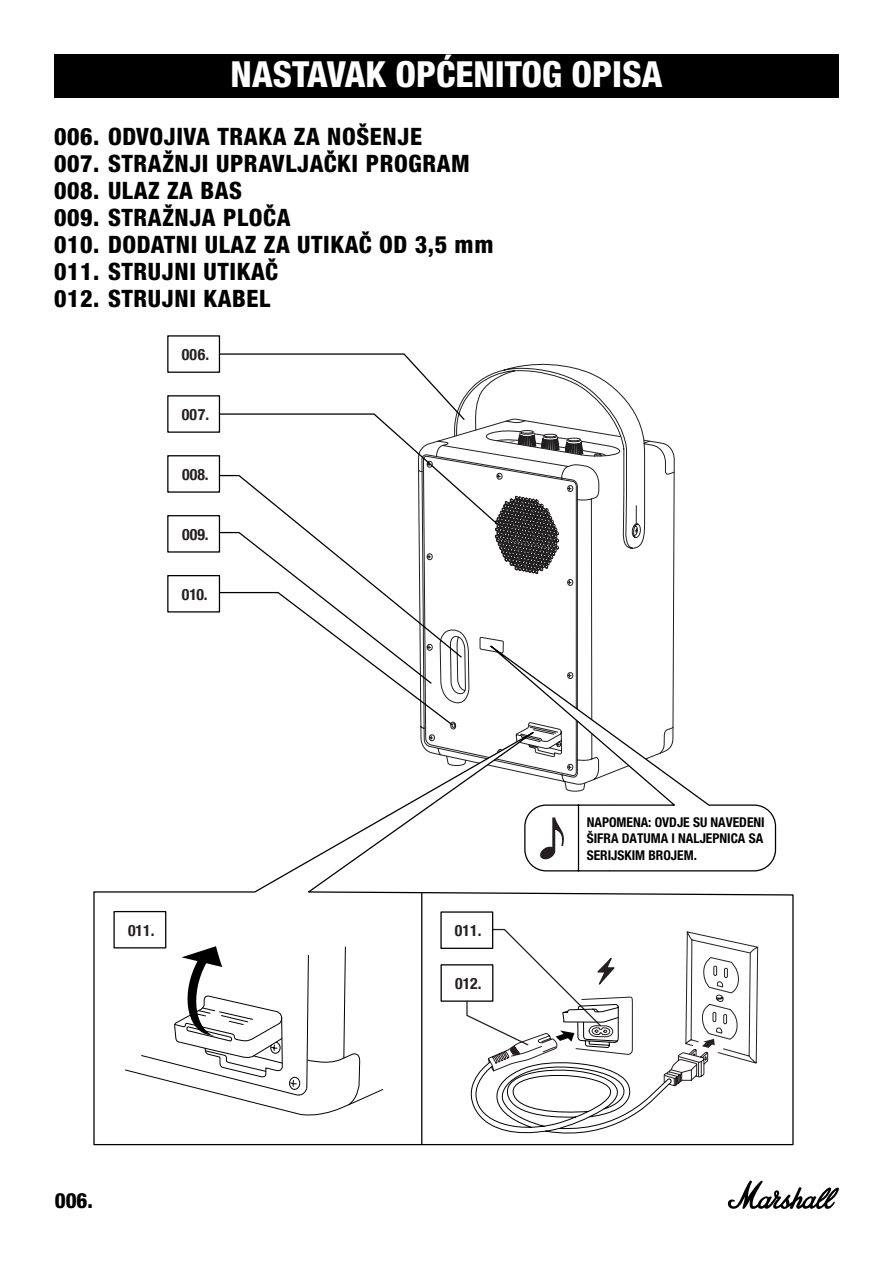
<style>
.page{position:relative;width:893px;height:1263px;background:#fff}
.page>*{position:absolute;margin:0;border:0;box-sizing:border-box;transform-origin:0 0}
.t1{font:800 condensed 36px "Helvetica Neue LT Pro";color:#fff}
.t2{font:800 condensed 24px/27px "Helvetica Neue LT Pro";letter-spacing:.025em;color:#000}
.t3{font:800 condensed 21px "Helvetica Neue LT Std";color:#000}
.t4{font:700 condensed 15.75px "Helvetica Neue";color:#241f21}
.t5{font:700 condensed 13.5px/16.5px "Helvetica Neue LT Pro";color:#000;text-align:justify}
.s1{font-family:"Helvetica Neue LT Std"}
</style>
<div class="page">
<svg style="left:727px;top:1180px;width:112px;height:29px"></svg>
<div style="left:54px;top:54px;width:785px;height:44px;background:#000"></div>
<svg style="left:499px;top:363px;width:176px;height:264px"></svg>
<svg style="left:499px;top:417px;width:121px;height:40px"></svg>
<svg style="left:93px;top:726px;width:701px;height:420px"></svg>
<div style="left:167px;top:335px;width:53px;height:38px;border:1px solid #000"></div>
<div style="left:167px;top:575px;width:53px;height:37px;background:#fff;border:1px solid #000"></div>
<div style="left:167px;top:395px;width:53px;height:38px;background:#fff;border:1px solid #000"></div>
<div style="left:167px;top:455px;width:53px;height:38px;background:#fff;border:1px solid #000"></div>
<svg style="left:218px;top:353px;width:281px;height:373px"></svg>
<svg style="left:467px;top:627px;width:310px;height:245px"></svg>
<svg style="left:539px;top:817px;width:27px;height:43px"></svg>
<hr style="left:421px;top:893px;width:1px;height:251px;background:#000">
<div style="left:440px;top:911px;width:53px;height:38px;background:#fff;border:1px solid #000"></div>
<div style="left:440px;top:964px;width:53px;height:38px;background:#fff;border:1px solid #000"></div>
<svg style="left:124px;top:946px;width:260px;height:173px"></svg>
<svg style="left:463px;top:928px;width:295px;height:214px"></svg>
<div style="left:167px;top:515px;width:53px;height:38px;background:#fff;border:1px solid #000"></div>
<svg style="left:218px;top:531px;width:215px;height:154px"></svg>
<div style="left:113px;top:911px;width:53px;height:37px;background:#fff;border:1px solid #000"></div>
<h1 class="t1" style="left:231px;top:52px;width:433px">NASTAVAK OPĆENITOG OPISA</h1>
<p class="t2" style="left:54px;top:123px;width:441px"><span class="s1">006.</span> ODVOJIVA TRAKA ZA NOŠENJE<br><span class="s1">007.</span> STRAŽNJI UPRAVLJAČKI PROGRAM<br><span class="s1">008.</span> ULAZ ZA BAS<br><span class="s1">009.</span> STRAŽNJA PLOČA<br><span class="s1">010.</span> DODATNI ULAZ ZA UTIKAČ OD 3,5 mm<br><span class="s1">011.</span> STRUJNI UTIKAČ<br><span class="s1">012.</span> STRUJNI KABEL</p>
<p class="t4" style="left:182px;top:341px;width:29px">006.</p>
<p class="t4" style="left:182px;top:401px;width:29px">007.</p>
<p class="t4" style="left:182px;top:461px;width:28px">008.</p>
<p class="t4" style="left:182px;top:521px;width:28px">009.</p>
<p class="t4" style="left:182px;top:581px;width:27px">010.</p>
<p class="t4" style="left:128px;top:917px;width:28px">011.</p>
<p class="t3" style="left:55px;top:1187px;width:40px">006.</p>
<p class="t4" style="left:455px;top:917px;width:28px">011.</p>
<p class="t4" style="left:455px;top:970px;width:28px">012.</p>
<p class="t5" style="left:587px;top:813px;width:179px">NAPOMENA: OVDJE SU NAVEDENI ŠIFRA DATUMA I NALJEPNICA SA SERIJSKIM BROJEM.</p>
</div>
